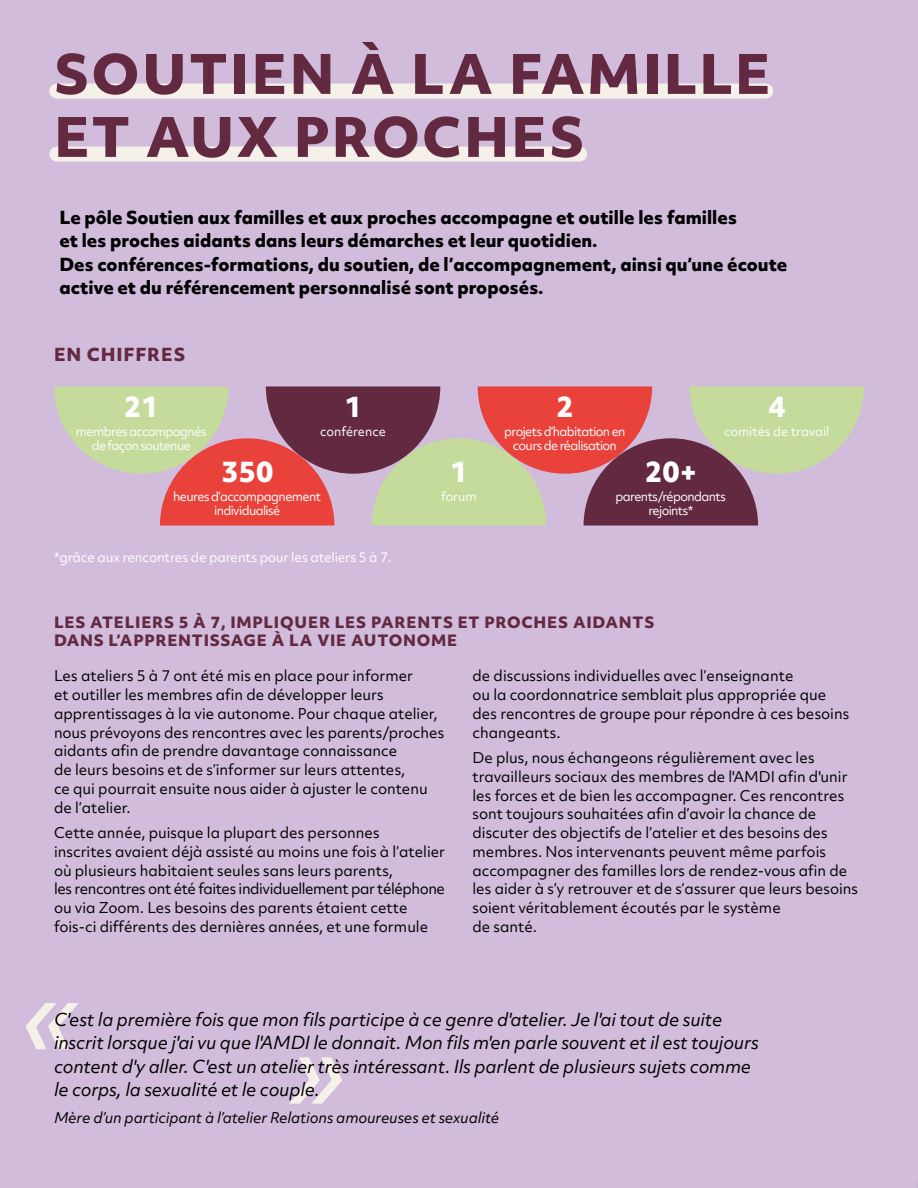
<style>
.page{position:relative;width:918px;height:1188px;background:#d1bcdc}
.page>*{position:absolute;margin:0;border:0;box-sizing:border-box;transform-origin:0 0}
.t1{font:italic 108px "Objektiv Mk 2";color:#f5f1e9}
.t2{font:800 52.5px/63px "Objektiv Mk 2";letter-spacing:.04em;color:#632941}
.t3{font:800 27px "Objektiv Mk 2";color:#fff}
.t4{font:italic 17.25px/23.2px "Objektiv Mk 2";letter-spacing:-.01em;color:#000}
.t5{font:800 17.25px/23.2px "Objektiv Mk 2";color:#000}
.t6{font:800 17.25px "Objektiv Mk 2";letter-spacing:.05em;color:#632941}
.t7{font:800 15px/18.8px "Objektiv Mk 2";letter-spacing:.05em;color:#632941}
.t8{font:14.25px/18.8px "Objektiv Mk 2";color:#000}
.t9{font:italic 14.25px "Objektiv Mk 2";letter-spacing:-.01em;color:#000}
.t10{font:12.75px "Objektiv Mk 2";letter-spacing:-.015em;color:#fff}
.t11{font:12px/13.5px "Objektiv Mk 2";letter-spacing:-.05em;color:#fff;text-align:center}
.t12{font:12px "Objektiv Mk 2";color:#fff}
</style>
<div class="page">
<svg style="left:54px;top:386px;width:810px;height:140px"></svg>
<div style="left:57px;top:84px;width:709px;height:15px;background:#f5f1e9"></div>
<div style="left:57px;top:147px;width:523px;height:15px;background:#f5f1e9"></div>
<h2 class="t2" style="left:54px;top:41px;width:718px">SOUTIEN À LA FAMILLE<br>ET AUX PROCHES</h2>
<p class="t5" style="left:59px;top:205px;width:729px">Le pôle Soutien aux familles et aux proches accompagne et outille les familles<br>et les proches aidants dans leurs démarches et leur quotidien.<br>Des conférences-formations, du soutien, de l’accompagnement, ainsi qu’une écoute active et du référencement personnalisé sont proposés.</p>
<p class="t6" style="left:54px;top:342px;width:133px">EN CHIFFRES</p>
<h3 class="t3" style="left:124px;top:388px;width:36px">21</h3>
<p class="t11" style="left:76px;top:425px;width:132px">membres accompagnés de façon soutenue</p>
<h3 class="t3" style="left:344px;top:388px;width:19px">1</h3>
<p class="t12" style="left:320px;top:423px;width:67px">conférence</p>
<h3 class="t3" style="left:221px;top:453px;width:54px">350</h3>
<p class="t11" style="left:173px;top:490px;width:149px">heures d’accompagnement individualisé</p>
<p class="t10" style="left:54px;top:549px;width:339px">*grâce aux rencontres de parents pour les ateliers 5 à 7.</p>
<h3 class="t3" style="left:450px;top:453px;width:19px">1</h3>
<p class="t11" style="left:441px;top:490px;width:37px">forum</p>
<h3 class="t3" style="left:556px;top:388px;width:19px">2</h3>
<p class="t11" style="left:504px;top:425px;width:123px">projets d’habitation en cours de réalisation</p>
<h3 class="t3" style="left:768px;top:388px;width:19px">4</h3>
<p class="t12" style="left:724px;top:423px;width:107px">comités de travail</p>
<h3 class="t3" style="left:645px;top:453px;width:54px">20+</h3>
<p class="t11" style="left:616px;top:490px;width:112px">parents/répondants rejoints*</p>
<p class="t7" style="left:54px;top:612px;width:602px">LES ATELIERS 5 À 7, IMPLIQUER LES PARENTS ET PROCHES AIDANTS<br>DANS L’APPRENTISSAGE À LA VIE AUTONOME</p>
<p class="t8" style="left:54px;top:666px;width:392px">Les ateliers 5 à 7 ont été mis en place pour informer<br>et outiller les membres afin de développer leurs apprentissages à la vie autonome. Pour chaque atelier, nous prévoyons des rencontres avec les parents/proches aidants afin de prendre davantage connaissance<br>de leurs besoins et de s’informer sur leurs attentes,<br>ce qui pourrait ensuite nous aider à ajuster le contenu de l’atelier.</p>
<p class="t8" style="left:54px;top:823px;width:393px">Cette année, puisque la plupart des personnes<br>inscrites avaient déjà assisté au moins une fois à l’atelier où plusieurs habitaient seules sans leurs parents,<br>les rencontres ont été faites individuellement par téléphone ou via Zoom. Les besoins des parents étaient cette fois-ci différents des dernières années, et une formule</p>
<p class="t8" style="left:472px;top:667px;width:378px">de discussions individuelles avec l’enseignante<br>ou la coordonnatrice semblait plus appropriée que des rencontres de groupe pour répondre à ces besoins changeants.</p>
<p class="t8" style="left:472px;top:748px;width:387px">De plus, nous échangeons régulièrement avec les travailleurs sociaux des membres de l'AMDI afin d'unir les forces et de bien les accompagner. Ces rencontres sont toujours souhaitées afin d’avoir la chance de discuter des objectifs de l’atelier et des besoins des membres. Nos intervenants peuvent même parfois accompagner des familles lors de rendez-vous afin de les aider à s’y retrouver et de s’assurer que leurs besoins soient véritablement écoutés par le système<br>de santé.</p>
<h1 class="t1" style="left:22px;top:939px;width:59px">«</h1>
<p class="t4" style="left:54px;top:1008px;width:706px">C'est la première fois que mon fils participe à ce genre d'atelier. Je l'ai tout de suite inscrit lorsque j'ai vu que l'AMDI le donnait. Mon fils m'en parle souvent et il est toujours content d'y aller. C'est un atelier très intéressant. Ils parlent de plusieurs sujets comme le corps, la sexualité et le couple.</p>
<p class="t9" style="left:54px;top:1107px;width:447px">Mère d’un participant à l’atelier Relations amoureuses et sexualité</p>
<h1 class="t1" style="left:288px;top:993px;width:59px">»</h1>
</div>
